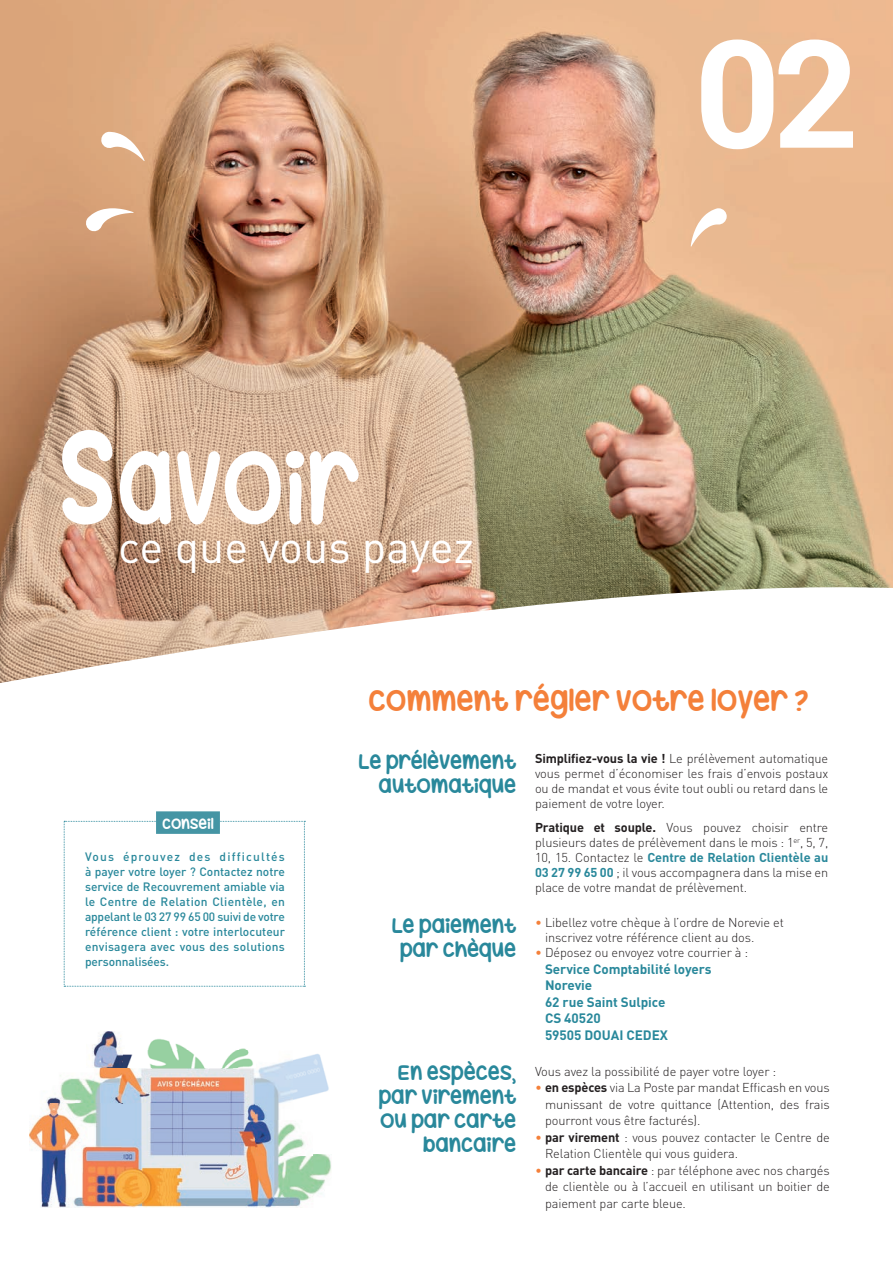
<style>
.page{position:relative;width:893px;height:1263px;background:#fff}
.page>*{position:absolute;margin:0;border:0;box-sizing:border-box;transform-origin:0 0}
.t1{font:700 150px "Roboto";color:#fff}
.t2{font:105px "Hug Me Tight";color:#fff;scale:.85 1}
.t3{font:45px "DIN";color:#fff}
.t4{font:30px "Hug Me Tight";letter-spacing:-.005em;color:#f4803a}
.t5{font:21px/24px "Hug Me Tight";letter-spacing:-.005em;color:#29889b;text-align:right}
.t6{font:15px "Hug Me Tight";letter-spacing:-.01em;color:#fff}
.t7{font:700 13.5px/16.5px "DIN";letter-spacing:-.005em;color:#29889b}
.t8{font:300 12.75px/15px "DIN";letter-spacing:-.01em;color:#231f20;text-align:justify}
.t9{font:500 12px/15px "DIN";letter-spacing:.02em;color:#29889b;text-align:justify}
.s1{font-size:135px}
.s2{font-weight:700}
.s3{font-weight:700;color:#29889b}
.s4{color:#f4803a}
</style>
<div class="page">
<img style="left:0;top:0;width:893px;height:582px">
<svg style="left:0;top:582px;width:893px;height:101px"></svg>
<svg style="left:64px;top:821px;width:241px;height:166px"></svg>
<img style="left:30px;top:1085px;width:225px;height:123px">
<img style="left:255px;top:1155px;width:76px;height:53px">
<img style="left:255px;top:1120px;width:50px;height:35px">
<img style="left:255px;top:1059px;width:38px;height:61px">
<img style="left:293px;top:1054px;width:36px;height:46px">
<img style="left:60px;top:1067px;width:196px;height:18px">
<img style="left:92px;top:1031px;width:32px;height:36px">
<img style="left:124px;top:1049px;width:132px;height:18px">
<img style="left:148px;top:1039px;width:38px;height:10px">
<svg style="left:85px;top:208px;width:49px;height:24px"></svg>
<svg style="left:100px;top:132px;width:45px;height:29px"></svg>
<svg style="left:691px;top:208px;width:36px;height:39px"></svg>
<div style="left:156px;top:811px;width:64px;height:23px;background:#4595a4"></div>
<h2 class="t2" style="left:57px;top:446px;width:357px"><span class="s1">S</span>AVOIR</h2>
<h3 class="t3" style="left:118px;top:519px;width:357px">ce que vous payez</h3>
<h1 class="t1" style="left:694px;top:-10px;width:166px">02</h1>
<p class="t6" style="left:162px;top:817px;width:53px">CONSEIL</p>
<p class="t9" style="left:85px;top:848px;width:201px">Vous éprouvez des difficultés à payer votre loyer ? Contactez notre service de Recouvrement amiable via le Centre de Relation Clientèle, en appelant le 03 27 99 65 00 suivi de votre référence client : votre interlocuteur envisagera avec vous des solutions personnalisées.</p>
<h3 class="t4" style="left:368px;top:689px;width:442px">COMMENT RÉGLER VOTRE LOYER ?</h3>
<h3 class="t5" style="left:358px;top:751px;width:160px">LE PRÉLÈVEMENT<br>AUTOMATIQUE</h3>
<p class="t8" style="left:535px;top:751px;width:295px"><span class="s2">Simplifiez-vous la vie !</span> Le prélèvement automatique vous permet d’économiser les frais d’envois postaux ou de mandat et vous évite tout oubli ou retard dans le paiement de votre loyer.</p>
<p class="t8" style="left:535px;top:820px;width:295px"><span class="s2">Pratique et souple.</span> Vous pouvez choisir entre plusieurs dates de prélèvement dans le mois : 1<sup>er</sup>, 5, 7, 10, 15. Contactez le <span class="s3">Centre de Relation Clientèle au 03 27 99 65 00</span> ; il vous accompagnera dans la mise en place de votre mandat de prélèvement.</p>
<h3 class="t5" style="left:391px;top:915px;width:126px;text-align:center">LE PAIEMENT<br>PAR CHÈQUE</h3>
<p class="t8" style="left:545px;top:915px;width:240px;text-indent:-10px"><span class="s4">•</span> Libellez votre chèque à l’ordre de Norevie et inscrivez votre référence client au dos.</p>
<p class="t8" style="left:535px;top:945px;width:215px"><span class="s4">•</span> Déposez ou envoyez votre courrier à :</p>
<p class="t7" style="left:545px;top:960px;width:168px">Service Comptabilité loyers<br>Norevie<br>62 rue Saint Sulpice<br>CS 40520<br>59505 DOUAI CEDEX</p>
<p class="t8" style="left:535px;top:1063px;width:243px">Vous avez la possibilité de payer votre loyer :</p>
<p class="t8" style="left:545px;top:1079px;width:286px;line-height:16.5px;text-indent:-10px"><span class="s4">•</span> <span class="s2">en espèces</span> via La Poste par mandat Efficash en vous munissant de votre quittance (Attention, des frais pourront vous être facturés).</p>
<p class="t8" style="left:545px;top:1129px;width:286px;line-height:16.5px;text-indent:-10px"><span class="s4">•</span> <span class="s2">par virement</span> : vous pouvez contacter le Centre de<br>Relation Clientèle qui vous guidera.</p>
<p class="t8" style="left:545px;top:1162px;width:286px;line-height:16.5px;text-indent:-10px"><span class="s4">•</span> <span class="s2">par carte bancaire</span> : par téléphone avec nos chargés de clientèle ou à l’accueil en utilisant un boitier de paiement par carte bleue.</p>
<h3 class="t5" style="left:378px;top:1063px;width:139px">EN ESPÈCES,<br>PAR VIREMENT<br>OU PAR CARTE<br>BANCAIRE</h3>
</div>
